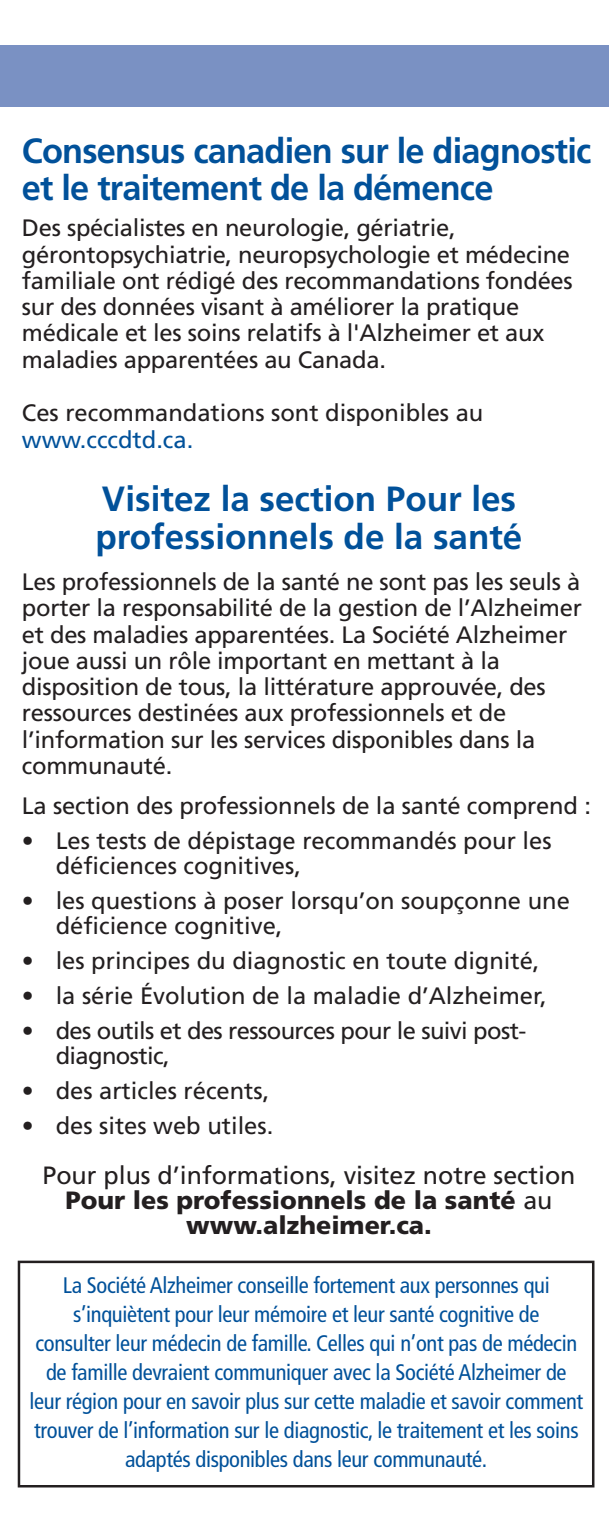
<style>
.page{position:relative;width:609px;height:1530px;background:#fff}
.page>*{position:absolute;margin:0;border:0;box-sizing:border-box;transform-origin:0 0}
.t1{font:700 35px/37.5px "Frutiger";letter-spacing:-.02em;color:#01519a}
.t2{font:700 35px/37.5px "Frutiger";color:#01519a}
.t3{font:900 25px/25px "Frutiger";color:#231f20;text-align:center}
.t4{font:23.75px/26.2px "Frutiger";letter-spacing:-.01em;color:#231f20}
.t5{font:23.75px "Frutiger";color:#01519a}
.t6{font:condensed 22.5px/29px "Frutiger";letter-spacing:-.015em;color:#01519a;text-align:center}
.s1{font-weight:400}
</style>
<div class="page">
<div style="left:18px;top:1261px;width:576px;height:227px;border:2px solid #231f20"></div>
<div style="left:0;top:45px;width:609px;height:61px;background:#7a91c3"></div>
<h1 class="t1" style="left:22px;top:135px;width:571px">Consensus canadien sur le diagnostic et le traitement de la démence</h1>
<p class="t4" style="left:22px;top:217px;width:552px">Des spécialistes en neurologie, gériatrie, gérontopsychiatrie, neuropsychologie et médecine familiale ont rédigé des recommandations fondées sur des données visant à améliorer la pratique médicale et les soins relatifs à l'Alzheimer et aux maladies apparentées au Canada.</p>
<p class="t4" style="left:22px;top:402px;width:463px">Ces recommandations sont disponibles au</p>
<p class="t5" style="left:22px;top:430px;width:173px">www.cccdtd.ca.</p>
<h1 class="t2" style="left:95px;top:483px;width:428px">Visitez la section Pour les professionnels de la santé</h1>
<p class="t4" style="left:22px;top:571px;width:561px">Les professionnels de la santé ne sont pas les seuls à porter la responsabilité de la gestion de l’Alzheimer et des maladies apparentées. La Société Alzheimer joue aussi un rôle important en mettant à la disposition de tous, la littérature approuvée, des ressources destinées aux professionnels et de l’information sur les services disponibles dans la communauté.</p>
<p class="t4" style="left:22px;top:794px;width:570px">La section des professionnels de la santé comprend :</p>
<p class="t4" style="left:56px;top:830px;width:497px;line-height:25px;text-indent:-34px">• Les tests de dépistage recommandés pour les déficiences cognitives,</p>
<p class="t4" style="left:56px;top:890px;width:515px;line-height:25px;text-indent:-34px">• les questions à poser lorsqu’on soupçonne une déficience cognitive,</p>
<p class="t4" style="left:22px;top:949px;width:519px">• les principes du diagnostic en toute dignité,</p>
<p class="t4" style="left:22px;top:984px;width:526px">• la série Évolution de la maladie d’Alzheimer,</p>
<p class="t4" style="left:56px;top:1020px;width:472px;line-height:25px;text-indent:-34px">• des outils et des ressources pour le suivi post&shy;diagnostic,</p>
<p class="t4" style="left:22px;top:1079px;width:249px">• des articles récents,</p>
<p class="t4" style="left:22px;top:1114px;width:253px">• des sites web utiles.</p>
<p class="t3" style="left:42px;top:1165px;width:534px"><span class="s1">Pour plus d’informations, visitez notre section<br></span>Pour les professionnels de la santé <span class="s1">au </span>www.alzheimer.ca.</p>
<p class="t6" style="left:29px;top:1273px;width:555px">La Société Alzheimer conseille fortement aux personnes qui s’inquiètent pour leur mémoire et leur santé cognitive de<br>consulter leur médecin de famille. Celles qui n’ont pas de médecin de famille devraient communiquer avec la Société Alzheimer de leur région pour en savoir plus sur cette maladie et savoir comment trouver de l’information sur le diagnostic, le traitement et les soins adaptés disponibles dans leur communauté.</p>
</div>
